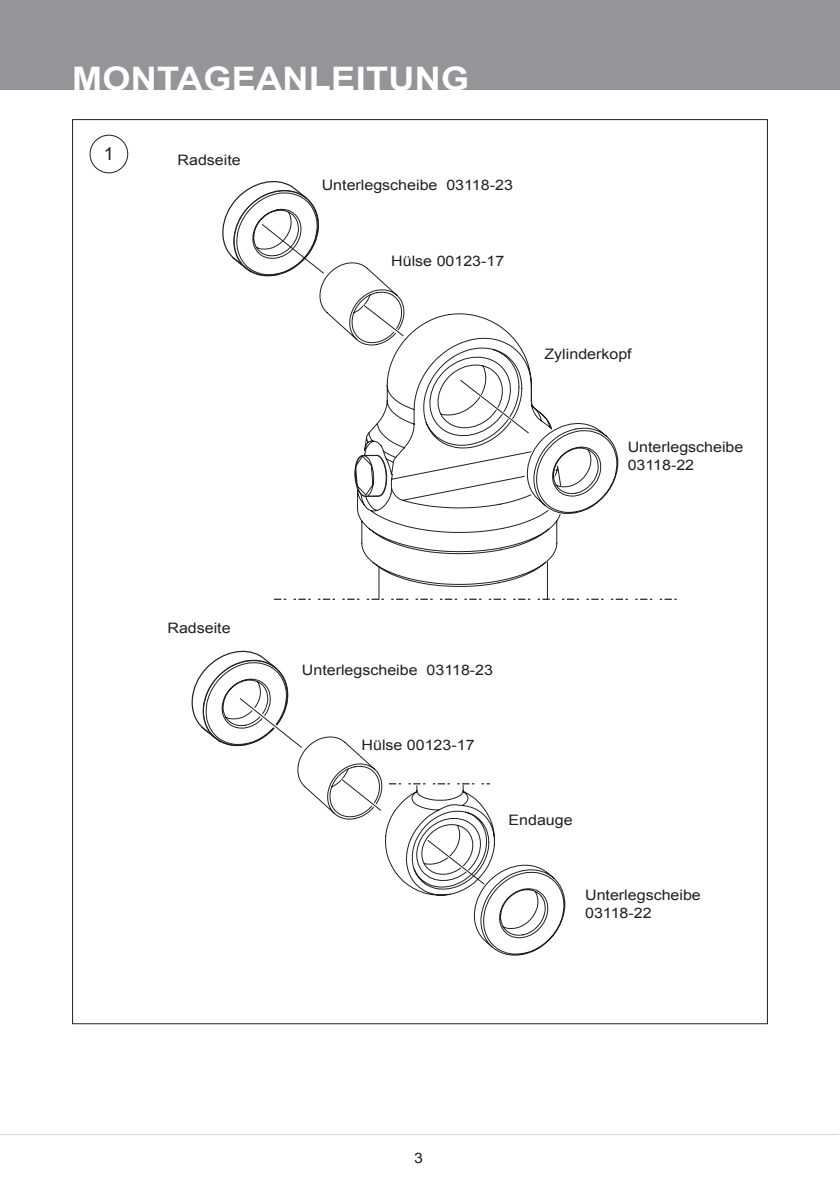
<style>
.page{position:relative;width:840px;height:1191px;background:#fff}
.page>*{position:absolute;margin:0;border:0;box-sizing:border-box;transform-origin:0 0}
.t1{font:700 32.4px "Arial";letter-spacing:.01em;color:#fff;scale:1.11 1}
.t2{font:18px "Arial";color:#231f20}
.t3{font:14.4px/18px "Arial";color:#231f20;scale:1.11 1}
</style>
<div class="page">
<div style="left:0;top:0;width:839px;height:90px;background:#939598"></div>
<hr style="left:0;top:1134px;width:838px;height:1px;background:#d1d2d4">
<svg style="left:319px;top:262px;width:229px;height:336px"></svg>
<svg style="left:274px;top:598px;width:403px;height:2px"></svg>
<svg style="left:353px;top:300px;width:266px;height:220px"></svg>
<svg style="left:222px;top:181px;width:107px;height:100px"></svg>
<svg style="left:191px;top:650px;width:375px;height:306px"></svg>
<div style="left:89px;top:135px;width:39px;height:38px;border:1px solid #231f20;border-radius:50%"></div>
<h1 class="t1" style="left:72px;top:57px;width:189px">MONTAGEANL</h1>
<h1 class="t1" style="left:331px;top:57px;width:126px">EITUNG</h1>
<p class="t2" style="left:104px;top:142px;width:12px">1</p>
<p class="t3" style="left:177px;top:151px;width:58px">Radseite</p>
<p class="t3" style="left:167px;top:619px;width:58px">Radseite</p>
<p class="t3" style="left:321px;top:176px;width:174px">Unterlegscheibe 03118-23</p>
<p class="t3" style="left:391px;top:252px;width:103px">Hülse 00123-17</p>
<p class="t3" style="left:544px;top:345px;width:80px">Zylinderkopf</p>
<p class="t3" style="left:627px;top:438px;width:106px">Unterlegscheibe<br>03118-22</p>
<p class="t3" style="left:302px;top:661px;width:174px">Unterlegscheibe 03118-23</p>
<p class="t3" style="left:361px;top:736px;width:103px">Hülse 00123-17</p>
<p class="t3" style="left:508px;top:810px;width:59px">Endauge</p>
<p class="t3" style="left:584px;top:885px;width:106px">Unterlegscheibe<br>03118-22</p>
<p class="t3" style="left:414px;top:1149px;width:10px">3</p>
</div>
